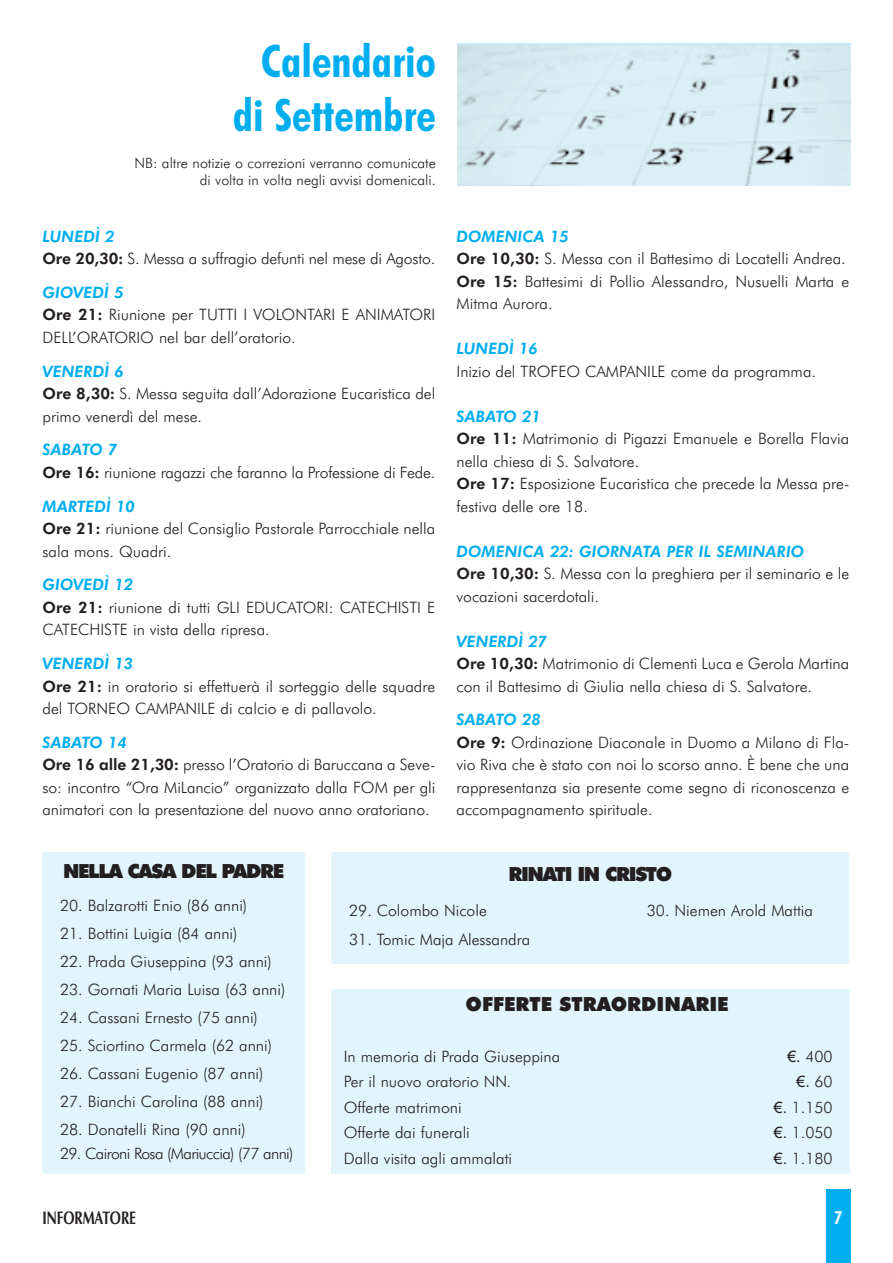
<style>
.page{position:relative;width:893px;height:1263px;background:#fff}
.page>*{position:absolute;margin:0;border:0;box-sizing:border-box;transform-origin:0 0}
.t1{font:700 condensed 45px/54px "Futura BT";color:#00aeef;text-align:right}
.t2{font:900 19.5px "Futura BT";letter-spacing:-.07em;color:#231f20}
.t3{font:900 19.5px "Futura BT";color:#231f20}
.t4{font:700 18.15px "Zapf Humanist 601 BT";color:#231f20;scale:.74 1}
.t5{font:700 condensed 18px "Futura BT";color:#fff}
.t6{font:300 15.75px/22.5px "Futura BT";color:#231f20}
.t7{font:300 15.75px "Futura BT";letter-spacing:-.04em;color:#231f20}
.t8{font:italic 800 15.75px "Futura BT";color:#00aeef}
.t9{font:15.75px "Arial";color:#231f20}
.t10{font:300 14.25px/17.1px "Futura BT";color:#231f20;text-align:right}
.s1{font-weight:800;font-style:italic;color:#00aeef}
.s2{font-weight:800}
.s3{font-family:"Arial";font-weight:400}
.s4{font-family:"Futura BT";font-weight:300}
</style>
<div class="page">
<div style="left:826px;top:1189px;width:24px;height:74px;background:#00aeef"></div>
<div style="left:332px;top:989px;width:518px;height:185px;background:#e2f4fc"></div>
<div style="left:43px;top:852px;width:262px;height:322px;background:#e2f4fc"></div>
<div style="left:332px;top:852px;width:517px;height:111px;background:#e2f4fc"></div>
<img style="left:457px;top:45px;width:393px;height:141px">
<h1 class="t1" style="left:233px;top:33px;width:204px">Calendario di Settembre</h1>
<p class="t10" style="left:135px;top:154px;width:303px">NB: altre notizie o correzioni verranno comunicate di volta in volta negli avvisi domenicali.</p>
<p class="t6" style="left:43px;top:225px;width:394px"><span class="s1">LUNEDÌ 2<br></span><span class="s2">Ore 20,30:</span> S. Messa a suffragio defunti nel mese di Agosto.</p>
<p class="t6" style="left:43px;top:281px;width:394px"><span class="s1">GIOVEDÌ 5<br></span><span class="s2">Ore 21:</span> Riunione per TUTTI I VOLONTARI E ANIMATORI<br>DELL’ORATORIO nel bar dell’oratorio.</p>
<p class="t6" style="left:43px;top:360px;width:394px"><span class="s1">VENERDÌ 6<br></span><span class="s2">Ore 8,30:</span> S. Messa seguita dall’Adorazione Eucaristica del primo venerdì del mese.</p>
<p class="t6" style="left:43px;top:438px;width:394px"><span class="s1">SABATO 7<br></span><span class="s2">Ore 16:</span> riunione ragazzi che faranno la Professione di Fede.</p>
<p class="t6" style="left:43px;top:495px;width:394px"><span class="s1">MARTEDÌ 10<br></span><span class="s2">Ore 21:</span> riunione del Consiglio Pastorale Parrocchiale nella sala mons. Quadri.</p>
<p class="t6" style="left:43px;top:573px;width:394px"><span class="s1">GIOVEDÌ 12<br></span><span class="s2">Ore 21:</span> riunione di tutti GLI EDUCATORI: CATECHISTI E<br>CATECHISTE in vista della ripresa.</p>
<p class="t6" style="left:43px;top:652px;width:394px"><span class="s1">VENERDÌ 13<br></span><span class="s2">Ore 21:</span> in oratorio si effettuerà il sorteggio delle squadre del TORNEO CAMPANILE di calcio e di pallavolo.</p>
<p class="t6" style="left:43px;top:731px;width:394px"><span class="s1">SABATO 14<br></span><span class="s2">Ore 16 alle 21,30:</span> presso l’Oratorio di Baruccana a Seve&shy;so: incontro “Ora MiLancio” organizzato dalla FOM per gli animatori con la presentazione del nuovo anno oratoriano.</p>
<p class="t6" style="left:457px;top:225px;width:394px"><span class="s1">DOMENICA 15<br></span><span class="s2">Ore 10,30:</span> S. Messa con il Battesimo di Locatelli Andrea.<br><span class="s2">Ore 15:</span> Battesimi di Pollio Alessandro, Nusuelli Marta e Mitma Aurora.</p>
<p class="t8" style="left:457px;top:339px;width:83px">LUNEDÌ 16</p>
<p class="t6" style="left:457px;top:360px;width:361px">Inizio del TROFEO CAMPANILE come da programma.</p>
<p class="t6" style="left:457px;top:405px;width:395px"><span class="s1">SABATO 21<br></span><span class="s2">Ore 11:</span> Matrimonio di Pigazzi Emanuele e Borella Flavia nella chiesa di S. Salvatore.<br><span class="s2">Ore 17:</span> Esposizione Eucaristica che precede la Messa pre&shy;festiva delle ore 18.</p>
<p class="t6" style="left:457px;top:540px;width:394px"><span class="s1">DOMENICA 22: GIORNATA PER IL SEMINARIO<br></span><span class="s2">Ore 10,30:</span> S. Messa con la preghiera per il seminario e le vocazioni sacerdotali.</p>
<p class="t6" style="left:457px;top:630px;width:394px"><span class="s1">VENERDÌ 27<br></span><span class="s2">Ore 10,30:</span> Matrimonio di Clementi Luca e Gerola Martina con il Battesimo di Giulia nella chiesa di S. Salvatore.</p>
<p class="t6" style="left:457px;top:708px;width:394px"><span class="s1">SABATO 28<br></span><span class="s2">Ore 9:</span> Ordinazione Diaconale in Duomo a Milano di Fla&shy;vio Riva che è stato con noi lo scorso anno. È bene che una rappresentanza sia presente come segno di riconoscenza e accompagnamento spirituale.</p>
<p class="t2" style="left:63px;top:859px;width:223px">NELLA CASA DEL PADRE</p>
<p class="t6" style="left:60px;top:894px;width:189px">20. Balzarotti Enio (86 anni)</p>
<p class="t6" style="left:60px;top:922px;width:179px">21. Bottini Luigia (84 anni)</p>
<p class="t6" style="left:60px;top:950px;width:213px">22. Prada Giuseppina (93 anni)</p>
<p class="t6" style="left:60px;top:978px;width:227px">23. Gornati Maria Luisa (63 anni)</p>
<p class="t6" style="left:60px;top:1006px;width:199px">24. Cassani Ernesto (75 anni)</p>
<p class="t6" style="left:60px;top:1034px;width:214px">25. Sciortino Carmela (62 anni)</p>
<p class="t6" style="left:60px;top:1062px;width:205px">26. Cassani Eugenio (87 anni)</p>
<p class="t6" style="left:60px;top:1090px;width:205px">27. Bianchi Carolina (88 anni)</p>
<p class="t6" style="left:60px;top:1118px;width:187px">28. Donatelli Rina (90 anni)</p>
<p class="t7" style="left:60px;top:1144px;width:235px">29. Caironi Rosa (Mariuccia) (77 anni)</p>
<p class="t2" style="left:508px;top:863px;width:166px">RINATI IN CRISTO</p>
<p class="t6" style="left:349px;top:899px;width:139px">29. Colombo Nicole</p>
<p class="t6" style="left:647px;top:899px;width:168px">30. Niemen Arold Mattia</p>
<p class="t6" style="left:349px;top:928px;width:183px">31. Tomic Maja Alessandra</p>
<p class="t3" style="left:466px;top:992px;width:265px">OFFERTE STRAORDINARIE</p>
<p class="t6" style="left:344px;top:1044px;width:218px">In memoria di Prada Giuseppina</p>
<p class="t6" style="left:787px;top:1044px;width:47px"><span class="s3">€.</span> 400</p>
<p class="t6" style="left:344px;top:1070px;width:169px">Per il nuovo oratorio NN.</p>
<p class="t9" style="left:797px;top:1071px;width:38px">€. <span class="s4">60</span></p>
<p class="t6" style="left:344px;top:1095px;width:119px">Offerte matrimoni</p>
<p class="t6" style="left:774px;top:1095px;width:60px"><span class="s3">€.</span> 1.150</p>
<p class="t6" style="left:344px;top:1121px;width:128px">Offerte dai funerali</p>
<p class="t6" style="left:774px;top:1121px;width:60px"><span class="s3">€.</span> 1.050</p>
<p class="t6" style="left:344px;top:1146px;width:170px">Dalla visita agli ammalati</p>
<p class="t6" style="left:774px;top:1146px;width:60px"><span class="s3">€.</span> 1.180</p>
<p class="t4" style="left:42px;top:1207px;width:128px">INFORMATORE</p>
<p class="t5" style="left:834px;top:1206px;width:9px">7</p>
</div>
